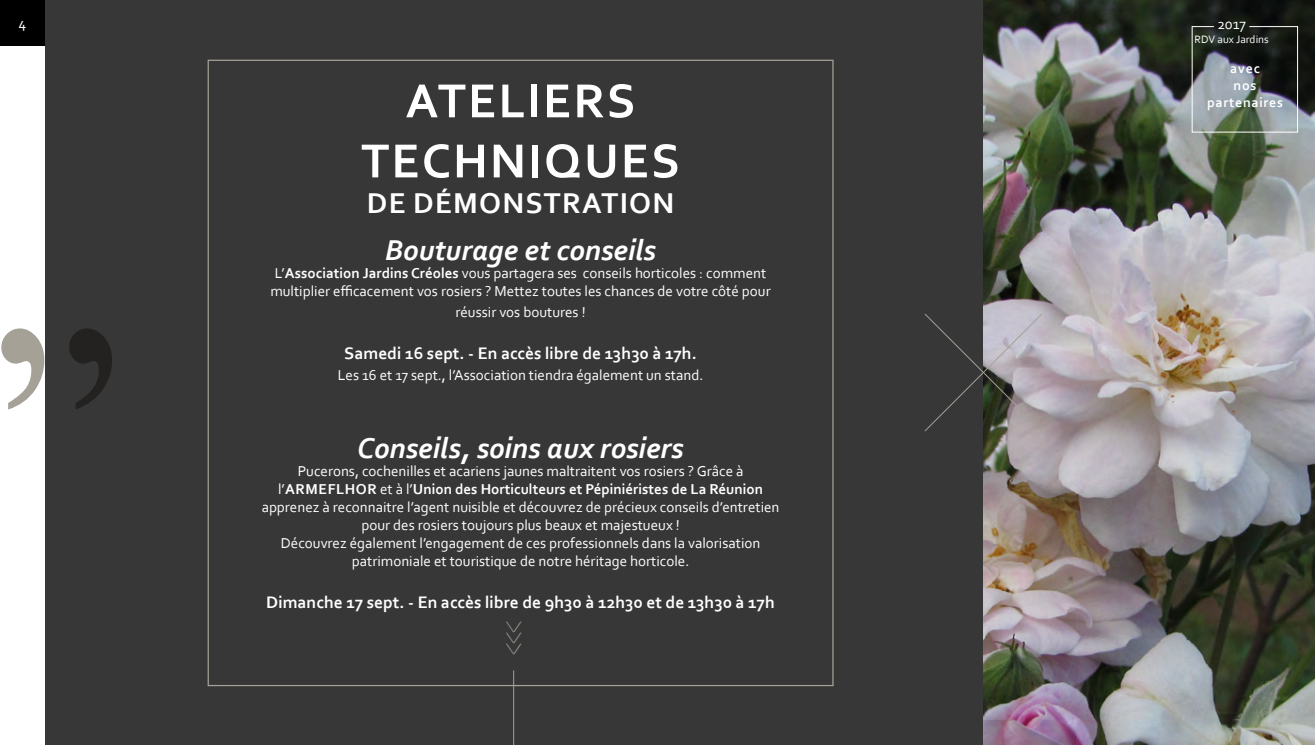
<style>
.page{position:relative;width:1315px;height:745px;background:#fff}
.page>*{position:absolute;margin:0;border:0;box-sizing:border-box;transform-origin:0 0}
.t1{font:399.5px "Aparajita";color:#a5a197;scale:.9 1}
.t2{font:700 50px/60px "Corbel";letter-spacing:.04em;color:#fff;text-align:center}
.t3{font:italic 700 30px "Corbel";color:#fff}
.t4{font:700 30px "Corbel";letter-spacing:.04em;color:#fff}
.t5{font:700 17.5px "Corbel";color:#fff}
.t6{font:15.38px "Corbel";color:#fff}
.t7{font:15px/18px "Corbel";color:#fff}
.t8{font:700 14px/16.9px "Corbel";letter-spacing:.05em;color:#fff;text-align:center}
.t9{font:11.25px "Corbel";color:#fff}
.s1{font-weight:700}
</style>
<div class="page">
<div style="left:0;top:0;width:45px;height:45px;background:#000"></div>
<div style="left:45px;top:0;width:938px;height:744px;background:#373737"></div>
<img style="left:983px;top:0;width:332px;height:744px">
<hr style="left:513px;top:670px;width:1px;height:74px;background:#a5a197">
<svg style="left:924px;top:312px;width:119px;height:120px"></svg>
<svg style="left:1191px;top:26px;width:107px;height:107px;background:#5a6261"></svg>
<p class="t7" style="left:19px;top:14px;width:9px">4</p>
<h1 class="t1" style="left:-8px;top:244px;width:144px">”</h1>
<h2 class="t2" style="left:361px;top:69px;width:321px">ATELIERS<br>TECHNIQUES</h2>
<h3 class="t4" style="left:367px;top:185px;width:309px">DE DÉMONSTRATION</h3>
<h3 class="t3" style="left:385px;top:231px;width:272px">Bouturage et conseils</h3>
<p class="t7" style="left:270px;top:263px;width:502px">L’<span class="s1">Association Jardins Créoles</span> vous partagera ses conseils horticoles : comment multiplier efficacement vos rosiers ? Mettez toutes les chances de votre côté pour</p>
<p class="t7" style="left:455px;top:302px;width:132px">réussir vos boutures !</p>
<p class="t5" style="left:344px;top:342px;width:354px">Samedi 16 sept. - En accès libre de 13h30 à 17h.</p>
<p class="t7" style="left:338px;top:365px;width:367px">Les 16 et 17 sept., l’Association tiendra également un stand.</p>
<h3 class="t3" style="left:357px;top:429px;width:328px">Conseils, soins aux rosiers</h3>
<p class="t7" style="left:262px;top:461px;width:519px;text-align:center">Pucerons, cochenilles et acariens jaunes maltraitent vos rosiers ? Grâce à l’<span class="s1">ARMEFLHOR</span> et à l’<span class="s1">Union des Horticulteurs et Pépiniéristes de La Réunion </span>apprenez à reconnaitre l’agent nuisible et découvrez de précieux conseils d’entretien pour des rosiers toujours plus beaux et majestueux !<br>Découvrez également l’engagement de ces professionnels dans la valorisation patrimoniale et touristique de notre héritage horticole.</p>
<p class="t5" style="left:266px;top:591px;width:510px">Dimanche 17 sept. - En accès libre de 9h30 à 12h30 et de 13h30 à 17h</p>
<p class="t6" style="left:1217px;top:14px;width:30px">2017</p>
<p class="t9" style="left:1194px;top:32px;width:76px">RDV aux Jardins</p>
<p class="t8" style="left:1207px;top:59px;width:77px">avec<br>nos partenaires</p>
</div>
